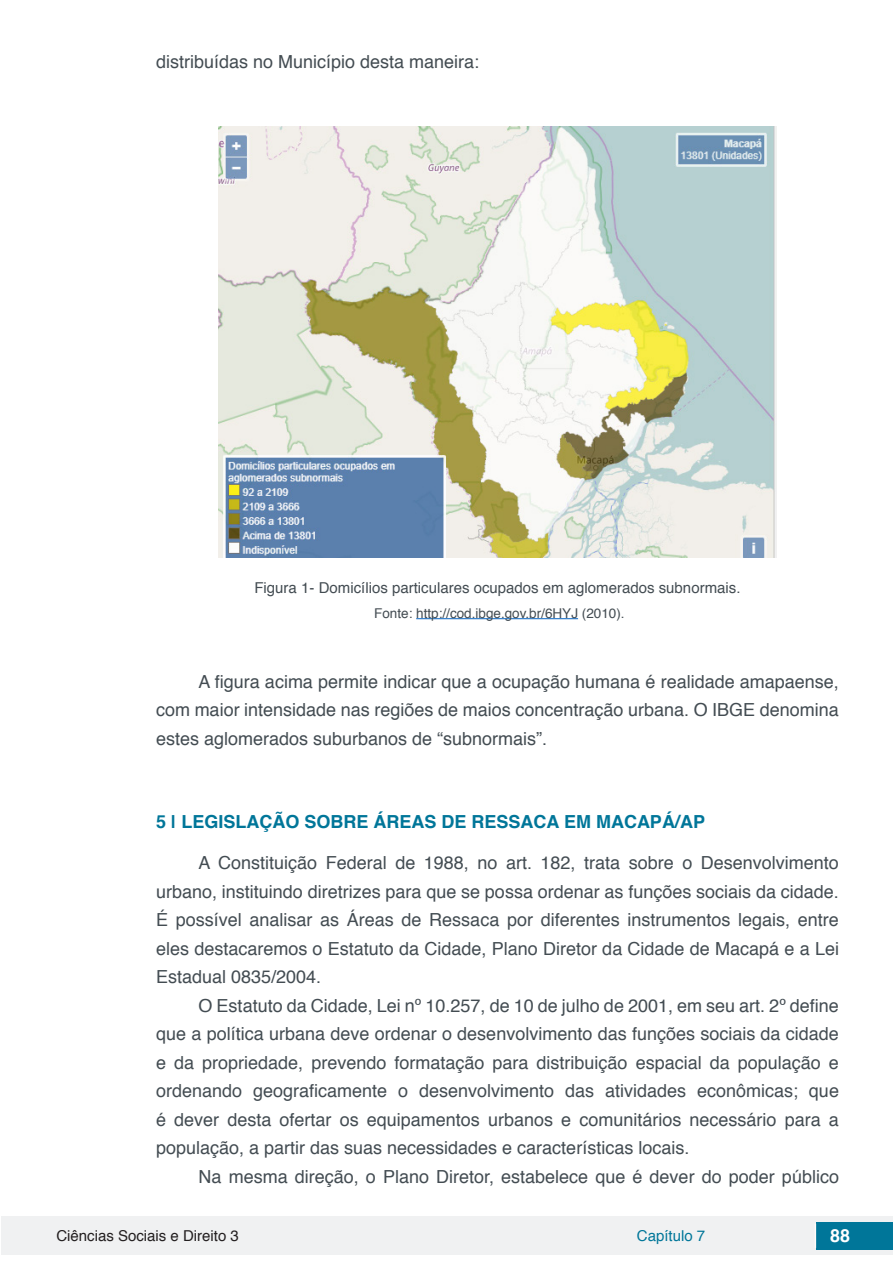
<style>
.page{position:relative;width:893px;height:1263px;background:#fff}
.page>*{position:absolute;margin:0;border:0;box-sizing:border-box;transform-origin:0 0}
.t1{font:18px/28.5px "Helvetica";color:#434c52;text-align:justify}
.t2{font:700 18px "Helvetica";color:#007699}
.t3{font:700 18px "Helvetica";color:#fff}
.t4{font:15px "Helvetica";color:#434c52}
.t5{font:15px "Helvetica";color:#231f20}
.t6{font:15px "Helvetica";color:#007699}
.t7{font:13.5px "Helvetica";color:#434c52}
</style>
<div class="page">
<div style="left:1px;top:1216px;width:891px;height:38px;background:#f0f1f2"></div>
<div style="left:816px;top:1222px;width:77px;height:27px;background:#007699"></div>
<svg style="left:815px;top:1224px;width:1px;height:24px"></svg>
<hr style="left:416px;top:618px;width:162px;height:1px;background:#0563c1">
<img style="left:219px;top:127px;width:557px;height:431px">
<p class="t1" style="left:156px;top:47px;width:325px">distribuídas no Município desta maneira:</p>
<p class="t4" style="left:254px;top:576px;width:487px">Figura 1- Domicílios particulares ocupados em aglomerados subnormais.</p>
<p class="t7" style="left:374px;top:602px;width:252px">Fonte: http://cod.ibge.gov.br/6HYJ (2010).</p>
<p class="t1" style="left:156px;top:668px;width:684px;text-indent:43px">A figura acima permite indicar que a ocupação humana é realidade amapaense, com maior intensidade nas regiões de maios concentração urbana. O IBGE denomina estes aglomerados suburbanos de “subnormais”.</p>
<p class="t2" style="left:156px;top:807px;width:550px">5 | LEGISLAÇÃO SOBRE ÁREAS DE RESSACA EM MACAPÁ/AP</p>
<p class="t1" style="left:156px;top:849px;width:684px;text-indent:43px">A Constituição Federal de 1988, no art. 182, trata sobre o Desenvolvimento urbano, instituindo diretrizes para que se possa ordenar as funções sociais da cidade.<br>É possível analisar as Áreas de Ressaca por diferentes instrumentos legais, entre eles destacaremos o Estatuto da Cidade, Plano Diretor da Cidade de Macapá e a Lei Estadual 0835/2004.</p>
<p class="t1" style="left:156px;top:992px;width:684px;text-indent:43px">O Estatuto da Cidade, Lei nº 10.257, de 10 de julho de 2001, em seu art. 2º define que a política urbana deve ordenar o desenvolvimento das funções sociais da cidade e da propriedade, prevendo formatação para distribuição espacial da população e ordenando geograficamente o desenvolvimento das atividades econômicas; que é dever desta ofertar os equipamentos urbanos e comunitários necessário para a população, a partir das suas necessidades e características locais.</p>
<p class="t1" style="left:199px;top:1163px;width:642px">Na mesma direção, o Plano Diretor, estabelece que é dever do poder público</p>
<p class="t5" style="left:56px;top:1224px;width:184px">Ciências Sociais e Direito 3</p>
<p class="t6" style="left:637px;top:1224px;width:70px">Capítulo 7</p>
<p class="t3" style="left:830px;top:1221px;width:22px">88</p>
</div>
